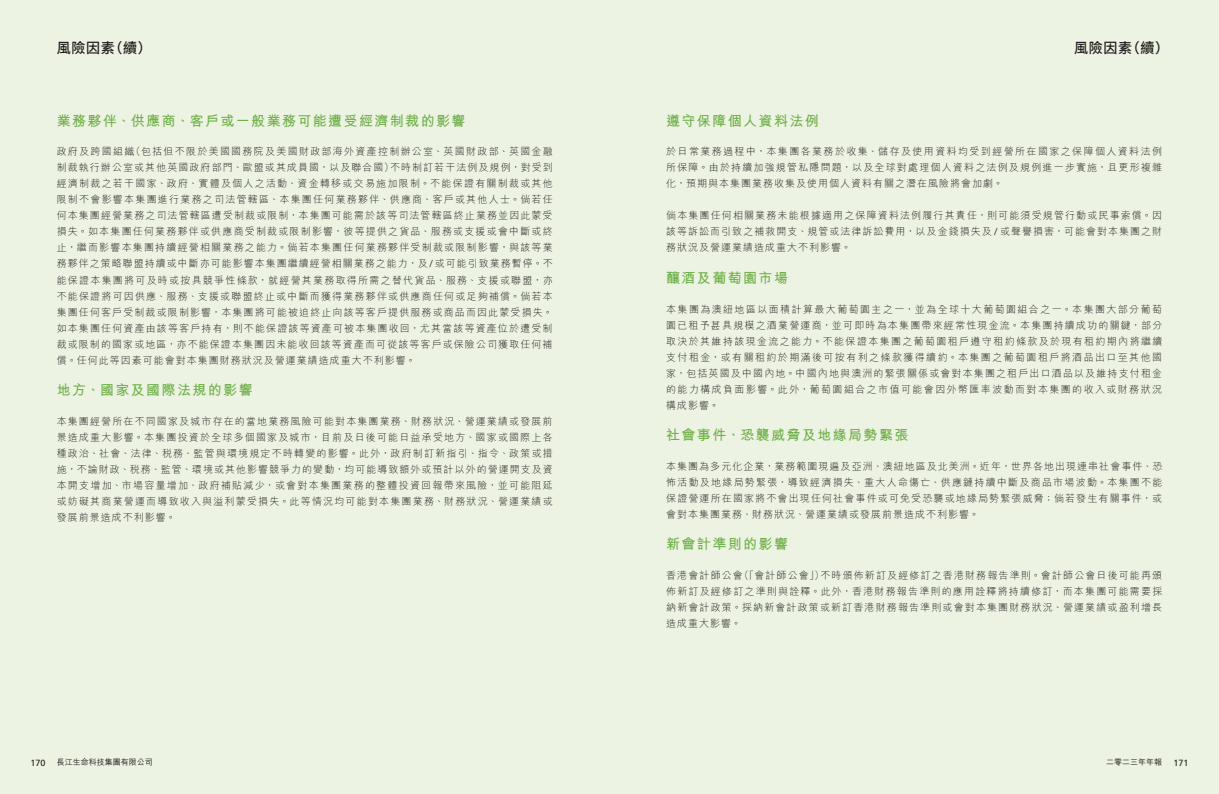
<style>
.page{position:relative;width:1219px;height:794px;background:#fff}
.page>*{position:absolute;margin:0;border:0;box-sizing:border-box;transform-origin:0 0}
.t1{font:700 14px "M Hei HK";letter-spacing:.1em;color:#6fb048}
.t2{font:500 14px "Noto Sans TC";letter-spacing:.05em;color:#231f20}
.t3{font:300 10px/16px "M Hei HK";letter-spacing:.11em;color:#231f20;text-align:justify}
.t4{font:9px "Frutiger LT Std";color:#231f20}
.t5{font:500 8px "M Hei HK";color:#231f20}
.s1{font-family:"Frutiger LT Std"}
</style>
<div class="page">
<div style="left:0;top:0;width:609px;height:794px;background:#edf3e3"></div>
<div style="left:610px;top:0;width:609px;height:794px;background:#edf3e3"></div>
<h1 class="t2" style="left:57px;top:40px;width:97px">風險因素（續）</h1>
<h1 class="t2" style="left:1074px;top:40px;width:97px">風險因素（續）</h1>
<h1 class="t1" style="left:57px;top:111px;width:410px">業務夥伴、供應商、客戶或一般業務可能遭受經濟制裁的影響</h1>
<p class="t3" style="left:57px;top:144px;width:498px">政府及跨國組織（包括但不限於美國國務院及美國財政部海外資產控制辦公室、英國財政部、英國金融制裁執行辦公室或其他英國政府部門、歐盟或其成員國，以及聯合國）不時制訂若干法例及規例，對受到經濟制裁之若干國家、政府、實體及個人之活動、資金轉移或交易施加限制。不能保證有關制裁或其他限制不會影響本集團進行業務之司法管轄區、本集團任何業務夥伴、供應商、客戶或其他人士。倘若任何本集團經營業務之司法管轄區遭受制裁或限制，本集團可能需於該等司法管轄區終止業務並因此蒙受損失。如本集團任何業務夥伴或供應商受制裁或限制影響，彼等提供之貨品、服務或支援或會中斷或終止，繼而影響本集團持續經營相關業務之能力。倘若本集團任何業務夥伴受制裁或限制影響，與該等業務夥伴之策略聯盟持續或中斷亦可能影響本集團繼續經營相關業務之能力，及 <span class="s1">/</span> 或可能引致業務暫停。不能保證本集團將可及時或按具競爭性條款，就經營其業務取得所需之替代貨品、服務、支援或聯盟，亦不能保證將可因供應、服務、支援或聯盟終止或中斷而獲得業務夥伴或供應商任何或足夠補償。倘若本集團任何客戶受制裁或限制影響，本集團將可能被迫終止向該等客戶提供服務或商品而因此蒙受損失。如本集團任何資產由該等客戶持有，則不能保證該等資產可被本集團收回，尤其當該等資產位於遭受制裁或限制的國家或地區，亦不能保證本集團因未能收回該等資產而可從該等客戶或保險公司獲取任何補償。任何此等因素可能會對本集團財務狀況及營運業績造成重大不利影響。</p>
<h1 class="t1" style="left:57px;top:380px;width:198px">地方、國家及國際法規的影響</h1>
<p class="t3" style="left:57px;top:413px;width:498px">本集團經營所在不同國家及城市存在的當地業務風險可能對本集團業務、財務狀況、營運業績或發展前景造成重大影響。本集團投資於全球多個國家及城市，目前及日後可能日益承受地方、國家或國際上各種政治、社會、法律、稅務、監管與環境規定不時轉變的影響。此外，政府制訂新指引、指令、政策或措施，不論財政、稅務、監管、環境或其他影響競爭力的變動，均可能導致額外或預計以外的營運開支及資本開支增加、市場容量增加、政府補貼減少，或會對本集團業務的整體投資回報帶來風險，並可能阻延或妨礙其商業營運而導致收入與溢利蒙受損失。此等情況均可能對本集團業務、財務狀況、營運業績或發展前景造成不利影響。</p>
<h1 class="t1" style="left:666px;top:111px;width:154px">遵守保障個人資料法例</h1>
<p class="t3" style="left:666px;top:144px;width:498px">於日常業務過程中，本集團各業務於收集、儲存及使用資料均受到經營所在國家之保障個人資料法例所保障。由於持續加強規管私隱問題，以及全球對處理個人資料之法例及規例進一步實施，且更形複雜化，預期與本集團業務收集及使用個人資料有關之潛在風險將會加劇。</p>
<p class="t3" style="left:666px;top:208px;width:498px">倘本集團任何相關業務未能根據適用之保障資料法例履行其責任，則可能須受規管行動或民事索償。因該等訴訟而引致之補救開支、規管或法律訴訟費用，以及金錢損失及 <span class="s1">/</span> 或聲譽損害，可能會對本集團之財務狀況及營運業績造成重大不利影響。</p>
<h1 class="t1" style="left:666px;top:268px;width:123px">釀酒及葡萄園市場</h1>
<p class="t3" style="left:666px;top:301px;width:498px">本集團為澳紐地區以面積計算最大葡萄園主之一，並為全球十大葡萄園組合之一。本集團大部分葡萄園已租予甚具規模之酒業營運商，並可即時為本集團帶來經常性現金流。本集團持續成功的關鍵，部分取決於其維持該現金流之能力。不能保證本集團之葡萄園租戶遵守租約條款及於現有租約期內將繼續支付租金，或有關租約於期滿後可按有利之條款獲得續約。本集團之葡萄園租戶將酒品出口至其他國家，包括英國及中國內地。中國內地與澳洲的緊張關係或會對本集團之租戶出口酒品以及維持支付租金的能力構成負面影響。此外，葡萄園組合之市值可能會因外幣匯率波動而對本集團的收入或財務狀況構成影響。</p>
<h1 class="t1" style="left:666px;top:425px;width:244px">社會事件、恐襲威脅及地緣局勢緊張</h1>
<p class="t3" style="left:666px;top:458px;width:498px">本集團為多元化企業，業務範圍現遍及亞洲、澳紐地區及北美洲。近年，世界各地出現連串社會事件、恐怖活動及地緣局勢緊張，導致經濟損失、重大人命傷亡、供應鏈持續中斷及商品市場波動。本集團不能保證營運所在國家將不會出現任何社會事件或可免受恐襲或地緣局勢緊張威脅；倘若發生有關事件，或會對本集團業務、財務狀況、營運業績或發展前景造成不利影響。</p>
<h1 class="t1" style="left:666px;top:534px;width:123px">新會計準則的影響</h1>
<p class="t3" style="left:666px;top:567px;width:498px">香港會計師公會（「會計師公會」）不時頒佈新訂及經修訂之香港財務報告準則。會計師公會日後可能再頒佈新訂及經修訂之準則與詮釋。此外，香港財務報告準則的應用詮釋將持續修訂，而本集團可能需要採納新會計政策。採納新會計政策或新訂香港財務報告準則或會對本集團財務狀況、營運業績或盈利增長造成重大影響。</p>
<p class="t4" style="left:30px;top:757px;width:17px">170</p>
<p class="t5" style="left:57px;top:756px;width:97px">長江生命科技集團有限公司</p>
<p class="t5" style="left:1106px;top:756px;width:57px">二零二三年年報</p>
<p class="t4" style="left:1174px;top:757px;width:17px">171</p>
</div>
